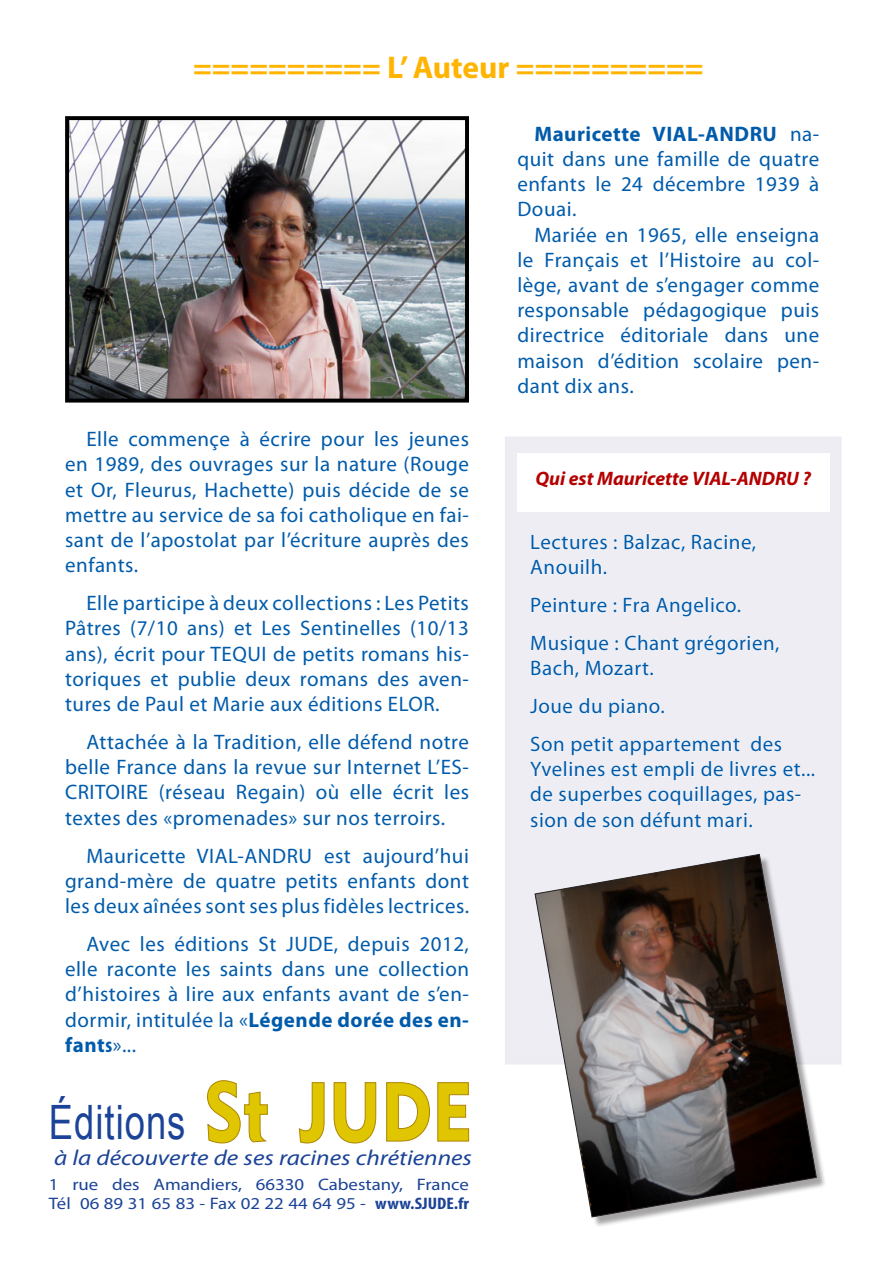
<style>
.page{position:relative;width:893px;height:1263px;background:#fff}
.page>*{position:absolute;margin:0;border:0;box-sizing:border-box;transform-origin:0 0}
.Adresse{font:82.5px "Geometric 415 BT Black A";color:#dfc600;scale:.85 1}
.Nom_de_la_société{font:47.4px "Arial";letter-spacing:.025em;color:#1b4397;scale:.77 1}
.Adresse-2{font:700 31.5px "Myriad Pro";color:#ffb400}
.Adresse-3{font:italic 21.6px "Myriad Pro";color:#1b4397;scale:1.16 1}
.Titre{font:21px/25.2px "Myriad Pro";letter-spacing:.025em;color:#015bab;text-align:justify}
.Texte_sous_forme_de{font:italic 700 19.5px "Myriad Pro";color:#b40000}
.Adresse-4{font:16.65px "Myriad Pro";color:#1b4397;scale:1.13 1}
.s1{font-weight:700}
.s2{font-weight:700;font-stretch:condensed}
</style>
<div class="page">
<div style="left:505px;top:437px;width:337px;height:627px;background:#ededf3"></div>
<svg style="left:207px;top:1080px;width:61px;height:64px"></svg>
<svg style="left:299px;top:1082px;width:26px;height:62px"></svg>
<svg style="left:333px;top:1082px;width:43px;height:62px"></svg>
<svg style="left:386px;top:1082px;width:44px;height:60px"></svg>
<svg style="left:437px;top:1082px;width:32px;height:60px"></svg>
<div style="left:517px;top:453px;width:313px;height:59px;background:#fff"></div>
<svg style="left:531px;top:534px;width:76px;height:15px"></svg>
<svg style="left:614px;top:539px;width:3px;height:10px"></svg>
<svg style="left:624px;top:534px;width:61px;height:18px"></svg>
<svg style="left:692px;top:534px;width:64px;height:18px"></svg>
<svg style="left:530px;top:559px;width:77px;height:16px"></svg>
<svg style="left:531px;top:597px;width:76px;height:15px"></svg>
<svg style="left:624px;top:597px;width:116px;height:20px"></svg>
<svg style="left:531px;top:635px;width:248px;height:43px"></svg>
<svg style="left:530px;top:698px;width:43px;height:16px"></svg>
<svg style="left:579px;top:698px;width:23px;height:16px"></svg>
<svg style="left:609px;top:699px;width:55px;height:19px"></svg>
<svg style="left:530px;top:736px;width:284px;height:91px"></svg>
<div style="left:536px;top:855px;width:290px;height:372px;background:#231f20;opacity:.41"></div>
<svg style="left:534px;top:853px;width:283px;height:365px"></svg>
<img style="left:70px;top:121px;width:394px;height:277px">
<div style="left:65px;top:116px;width:404px;height:287px;border:4px solid #000"></div>
<p class="Adresse-2" style="left:193px;top:46px;width:512px">========== L’ Auteur ==========</p>
<p class="Titre" style="left:65px;top:426px;width:405px;text-indent:21px">Elle commençe à écrire pour les jeunes en 1989, des ouvrages sur la nature (Rouge et Or, Fleurus, Hachette) puis décide de se mettre au service de sa foi catholique en fai&shy;sant de l’apostolat par l’écriture auprès des enfants.</p>
<p class="Titre" style="left:65px;top:590px;width:405px;text-indent:21px">Elle participe à deux collections : Les Petits Pâtres (7/10 ans) et Les Sentinelles (10/13 ans), écrit pour TEQUI de petits romans his&shy;toriques et publie deux romans des aven&shy;tures de Paul et Marie aux éditions ELOR.</p>
<p class="Titre" style="left:65px;top:729px;width:405px;text-indent:21px">Attachée à la Tradition, elle défend notre belle France dans la revue sur Internet L’ES-CRITOIRE (réseau Regain) où elle écrit les textes des «promenades» sur nos terroirs.</p>
<p class="Titre" style="left:65px;top:842px;width:405px;text-indent:21px">Mauricette VIAL-ANDRU est aujourd’hui grand-mère de quatre petits enfants dont les deux aînées sont ses plus fidèles lectrices.</p>
<p class="Titre" style="left:65px;top:931px;width:405px;text-indent:21px">Avec les éditions St JUDE, depuis 2012, elle raconte les saints dans une collection d’histoires à lire aux enfants avant de s’en&shy;dormir, intitulée la «<span class="s1">Légende dorée des en&shy;fant</span><span class="s2">s</span>»...</p>
<p class="Adresse" style="left:205px;top:1061px;width:316px">St JUDE</p>
<p class="Adresse-4" style="left:49px;top:1174px;width:373px">1 rue des Amandiers, 66330 Cabestany, France</p>
<p class="Adresse-4" style="left:49px;top:1193px;width:373px">Tél 06 89 31 65 83 - Fax 02 22 44 64 95 - <span class="s2">www.SJUDE.fr</span></p>
<p class="Nom_de_la_société" style="left:49px;top:1092px;width:179px">Éditions</p>
<p class="Adresse-3" style="left:54px;top:1144px;width:362px">à la découverte de ses racines chrétiennes</p>
<p class="Titre" style="left:517px;top:121px;width:303px;text-indent:17px"><span class="s1">Mauricette VIAL-ANDRU</span> na&shy;quit dans une famille de quatre enfants le 24 décembre 1939 à Douai.</p>
<p class="Titre" style="left:517px;top:222px;width:303px;text-indent:17px">Mariée en 1965, elle enseigna le Français et l’Histoire au col&shy;lège, avant de s’engager comme responsable pédagogique puis directrice éditoriale dans une maison d’édition scolaire pen&shy;dant dix ans.</p>
<p class="Texte_sous_forme_de" style="left:535px;top:466px;width:277px">Qui est Mauricette VIAL-ANDRU ?</p>
<p class="Titre" style="left:530px;top:529px;width:228px">Lectures : Balzac, Racine,<br>Anouilh.</p>
<p class="Titre" style="left:530px;top:592px;width:212px">Peinture : Fra Angelico.</p>
<p class="Titre" style="left:530px;top:630px;width:251px">Musique : Chant grégorien,<br>Bach, Mozart.</p>
<p class="Titre" style="left:530px;top:693px;width:136px">Joue du piano.</p>
<p class="Titre" style="left:530px;top:731px;width:287px;text-align:left">Son petit appartement des<br>Yvelines est empli de livres et... de superbes coquillages, pas&shy;sion de son défunt mari.</p>
</div>
